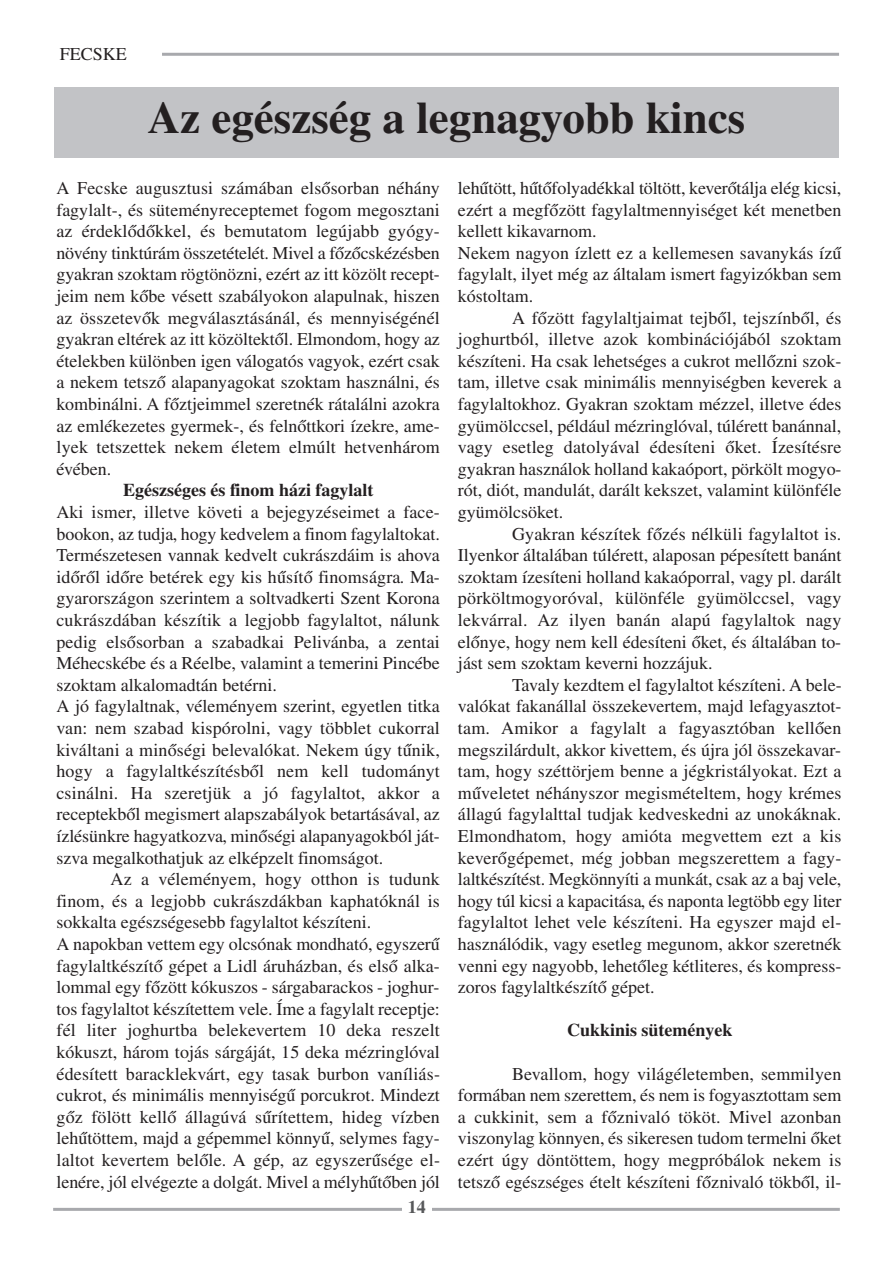
<style>
.page{position:relative;width:893px;height:1263px;background:#fff}
.page>*{position:absolute;margin:0;border:0;box-sizing:border-box;transform-origin:0 0}
.t1{font:700 45px "Times CE";color:#231f20}
.t2{font:18px/21.6px "Times CE";color:#231f20;text-align:justify}
.t3{font:700 18px "Times CE";color:#231f20}
.t4{font:700 18px "Times CE";color:#57585a}
</style>
<div class="page">
<hr style="left:162px;top:53px;width:677px;height:3px;background:#a8a9ad">
<hr style="left:53px;top:1208px;width:787px;height:3px;background:#a8a9ad">
<div style="left:402px;top:1196px;width:30px;height:24px;background:#fff"></div>
<div style="left:54px;top:88px;width:785px;height:70px;background:#c2c3c6"></div>
<p class="t2" style="left:60px;top:45px;width:69px">FECSKE</p>
<h1 class="t1" style="left:148px;top:103px;width:599px">Az egészség a legnagyobb kincs</h1>
<p class="t2" style="left:56px;top:179px;width:385px">A Fecske augusztusi számában elsősorban néhány fagylalt-, és süteményreceptemet fogom megosztani az érdeklődőkkel, és bemutatom legújabb gyógy&shy;növény tinktúrám összetételét. Mivel a főzőcskézésben gyakran szoktam rögtönözni, ezért az itt közölt recept&shy;jeim nem kőbe vésett szabályokon alapulnak, hiszen az összetevők megválasztásánál, és mennyiségénél gyakran eltérek az itt közöltektől. Elmondom, hogy az ételekben különben igen válogatós vagyok, ezért csak a nekem tetsző alapanyagokat szoktam használni, és kombinálni. A főztjeimmel szeretnék rátalálni azokra az emlékezetes gyermek-, és felnőttkori ízekre, ame&shy;lyek tetszettek nekem életem elmúlt hetvenhárom évében.</p>
<p class="t3" style="left:123px;top:484px;width:252px">Egészséges és finom házi fagylalt</p>
<p class="t2" style="left:56px;top:503px;width:385px;text-align:left">Aki ismer, illetve követi a bejegyzéseimet a face&shy;bookon, az tudja, hogy kedvelem a finom fagylaltokat.<br>Természetesen vannak kedvelt cukrászdáim is ahova időről időre betérek egy kis hűsítő finomságra. Ma&shy;gyarországon szerintem a soltvadkerti Szent Korona cukrászdában készítik a legjobb fagylaltot, nálunk pedig elsősorban a szabadkai Pelivánba, a zentai Méhecskébe és a Réelbe, valamint a temerini Pincébe szoktam alkalomadtán betérni.<br>A jó fagylaltnak, véleményem szerint, egyetlen titka van: nem szabad kispórolni, vagy többlet cukorral kiváltani a minőségi belevalókat. Nekem úgy tűnik, hogy a fagylaltkészítésből nem kell tudományt csinálni. Ha szeretjük a jó fagylaltot, akkor a receptekből megismert alapszabályok betartásával, az ízlésünkre hagyatkozva, minőségi alapanyagokból ját&shy;szva megalkothatjuk az elképzelt finomságot.</p>
<p class="t2" style="left:56px;top:870px;width:385px;text-align:left;text-indent:54px">Az a véleményem, hogy otthon is tudunk finom, és a legjobb cukrászdákban kaphatóknál is sokkalta egészségesebb fagylaltot készíteni.<br>A napokban vettem egy olcsónak mondható, egyszerű fagylaltkészítő gépet a Lidl áruházban, és első alka&shy;lommal egy főzött kókuszos - sárgabarackos - joghur&shy;tos fagylaltot készítettem vele. Íme a fagylalt receptje: fél liter joghurtba belekevertem 10 deka reszelt kókuszt, három tojás sárgáját, 15 deka mézringlóval édesített baracklekvárt, egy tasak burbon vaníliás&shy;cukrot, és minimális mennyiségű porcukrot. Mindezt gőz fölött kellő állagúvá sűrítettem, hideg vízben lehűtöttem, majd a gépemmel könnyű, selymes fagy&shy;laltot kevertem belőle. A gép, az egyszerűsége el&shy;lenére, jól elvégezte a dolgát. Mivel a mélyhűtőben jól</p>
<p class="t4" style="left:408px;top:1200px;width:19px">14</p>
<p class="t2" style="left:458px;top:179px;width:385px;text-align:left">lehűtött, hűtőfolyadékkal töltött, keverőtálja elég kicsi, ezért a megfőzött fagylaltmennyiséget két menetben kellett kikavarnom.<br>Nekem nagyon ízlett ez a kellemesen savanykás ízű fagylalt, ilyet még az általam ismert fagyizókban sem kóstoltam.</p>
<p class="t2" style="left:458px;top:309px;width:385px;text-indent:54px">A főzött fagylaltjaimat tejből, tejszínből, és joghurtból, illetve azok kombinációjából szoktam készíteni. Ha csak lehetséges a cukrot mellőzni szok&shy;tam, illetve csak minimális mennyiségben keverek a fagylaltokhoz. Gyakran szoktam mézzel, illetve édes gyümölccsel, például mézringlóval, túlérett banánnal, vagy esetleg datolyával édesíteni őket. Ízesítésre gyakran használok holland kakaóport, pörkölt mogyo&shy;rót, diót, mandulát, darált kekszet, valamint különféle gyümölcsöket.</p>
<p class="t2" style="left:458px;top:525px;width:385px;text-indent:54px">Gyakran készítek főzés nélküli fagylaltot is.<br>Ilyenkor általában túlérett, alaposan pépesített banánt szoktam ízesíteni holland kakaóporral, vagy pl. darált pörköltmogyoróval, különféle gyümölccsel, vagy lekvárral. Az ilyen banán alapú fagylaltok nagy előnye, hogy nem kell édesíteni őket, és általában to&shy;jást sem szoktam keverni hozzájuk.</p>
<p class="t2" style="left:458px;top:676px;width:385px;text-indent:54px">Tavaly kezdtem el fagylaltot készíteni. A bele&shy;valókat fakanállal összekevertem, majd lefagyasztot&shy;tam. Amikor a fagylalt a fagyasztóban kellően megszilárdult, akkor kivettem, és újra jól összekavar&shy;tam, hogy széttörjem benne a jégkristályokat. Ezt a műveletet néhányszor megismételtem, hogy krémes állagú fagylalttal tudjak kedveskedni az unokáknak.<br>Elmondhatom, hogy amióta megvettem ezt a kis keverőgépemet, még jobban megszerettem a fagy&shy;laltkészítést. Megkönnyíti a munkát, csak az a baj vele, hogy túl kicsi a kapacitása, és naponta legtöbb egy liter fagylaltot lehet vele készíteni. Ha egyszer majd el&shy;használódik, vagy esetleg megunom, akkor szeretnék venni egy nagyobb, lehetőleg kétliteres, és kompress&shy;zoros fagylaltkészítő gépet.</p>
<p class="t3" style="left:567px;top:1024px;width:167px">Cukkinis sütemények</p>
<p class="t2" style="left:458px;top:1065px;width:385px;text-indent:54px">Bevallom, hogy világéletemben, semmilyen formában nem szerettem, és nem is fogyasztottam sem a cukkinit, sem a főznivaló tököt. Mivel azonban viszonylag könnyen, és sikeresen tudom termelni őket ezért úgy döntöttem, hogy megpróbálok nekem is tetsző egészséges ételt készíteni főznivaló tökből, il-</p>
</div>
